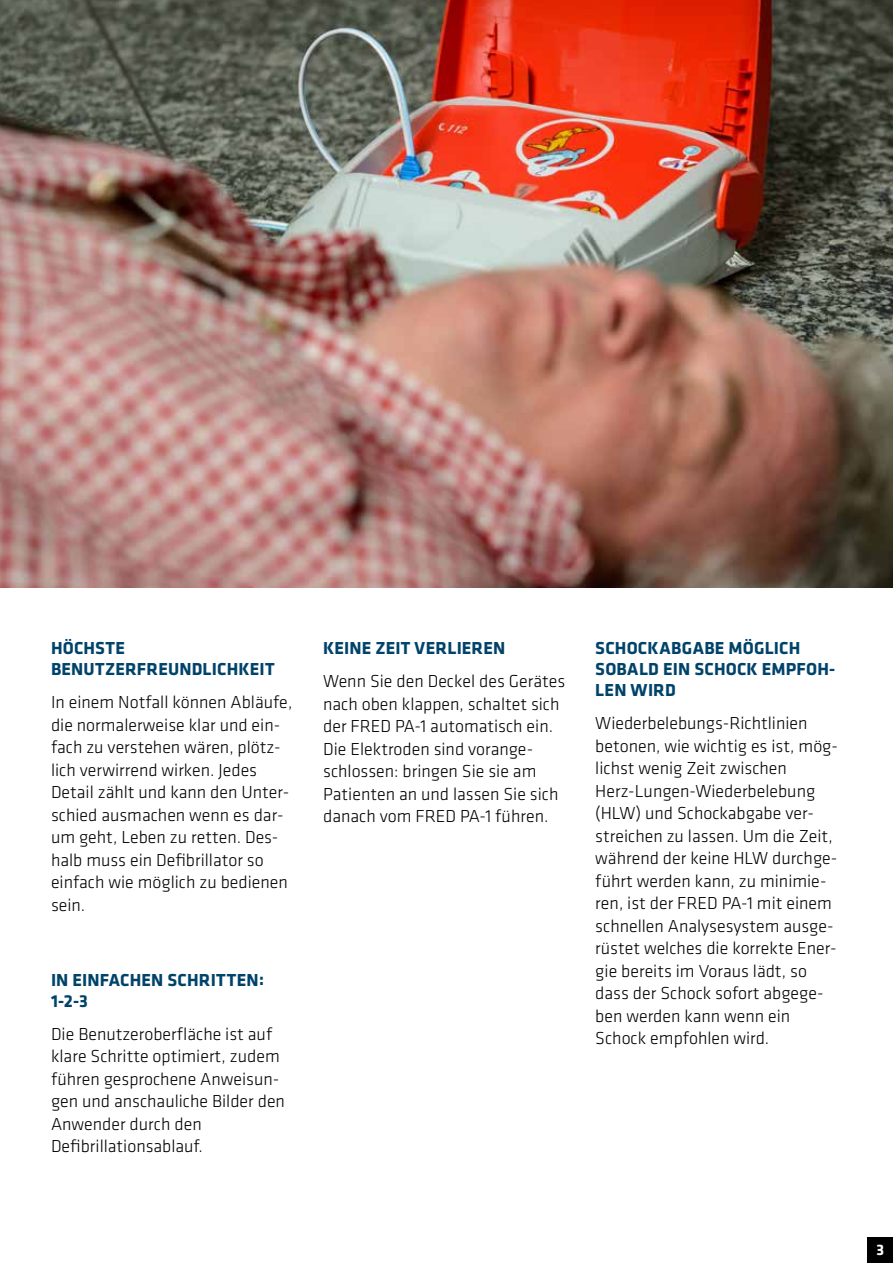
<style>
.page{position:relative;width:893px;height:1263px;background:#fff}
.page>*{position:absolute;margin:0;border:0;box-sizing:border-box;transform-origin:0 0}
.t1{font:300 18px/22.5px "Klavika";color:#000}
.t2{font:700 18px/21px "Klavika";letter-spacing:.01em;color:#00436a}
.t3{font:700 15.75px "Klavika";color:#fff}
</style>
<div class="page">
<div style="left:867px;top:1237px;width:26px;height:26px;background:#000"></div>
<img style="left:0;top:0;width:893px;height:587px">
<p class="t2" style="left:51px;top:637px;width:225px">HÖCHSTE<br>BENUTZERFREUNDLICHKEIT</p>
<p class="t1" style="left:51px;top:691px;width:243px">In einem Notfall können Abläufe, die normalerweise klar und ein&shy;fach zu verstehen wären, plötz&shy;lich verwirrend wirken. Jedes<br>Detail zählt und kann den Unter&shy;schied ausmachen wenn es dar&shy;um geht, Leben zu retten. Des&shy;halb muss ein Defibrillator so einfach wie möglich zu bedienen sein.</p>
<p class="t2" style="left:51px;top:969px;width:215px">IN EINFACHEN SCHRITTEN:<br>1-2-3</p>
<p class="t1" style="left:51px;top:1022px;width:235px">Die Benutzeroberfläche ist auf klare Schritte optimiert, zudem führen gesprochene Anweisun&shy;gen und anschauliche Bilder den<br>Anwender durch den<br>Defibrillationsablauf.</p>
<p class="t2" style="left:323px;top:637px;width:184px">KEINE ZEIT VERLIEREN</p>
<p class="t1" style="left:323px;top:670px;width:243px">Wenn Sie den Deckel des Gerätes nach oben klappen, schaltet sich der FRED PA-1 automatisch ein.<br>Die Elektroden sind vorange&shy;schlossen: bringen Sie sie am<br>Patienten an und lassen Sie sich danach vom FRED PA-1 führen.</p>
<p class="t2" style="left:595px;top:637px;width:241px">SCHOCKABGABE MÖGLICH<br>SOBALD EIN SCHOCK EMPFOH-<br>LEN WIRD</p>
<p class="t1" style="left:595px;top:712px;width:244px">Wiederbelebungs-Richtlinien betonen, wie wichtig es ist, mög&shy;lichst wenig Zeit zwischen<br>Herz-Lungen-Wiederbelebung (HLW) und Schockabgabe ver&shy;streichen zu lassen. Um die Zeit, während der keine HLW durchge&shy;führt werden kann, zu minimie&shy;ren, ist der FRED PA-1 mit einem schnellen Analysesystem ausge&shy;rüstet welches die korrekte Ener&shy;gie bereits im Voraus lädt, so dass der Schock sofort abgege&shy;ben werden kann wenn ein<br>Schock empfohlen wird.</p>
<p class="t3" style="left:876px;top:1239px;width:9px">3</p>
</div>
